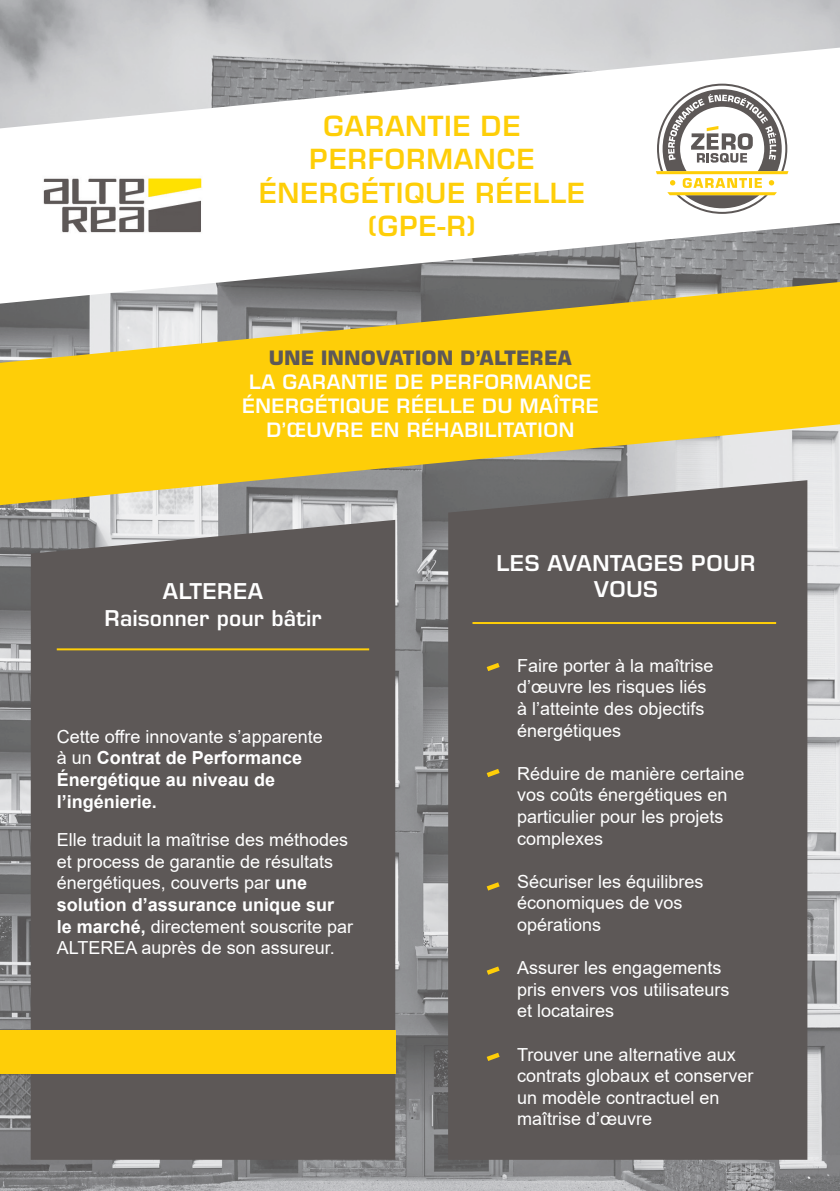
<style>
.page{position:relative;width:840px;height:1191px;background:#fff}
.page>*{position:absolute;margin:0;border:0;box-sizing:border-box;transform-origin:0 0}
.t1{font:600 28px "Eurostile LT Pro";color:#fece08}
.TITRE{font:600 22px/26.4px "Eurostile LT Pro";color:#fff;text-align:center}
.TITRE-2{font:600 20px/24px "Eurostile LT Pro";color:#fff;text-align:center}
.TITRE-3{font:700 20px "Eurostile LT Pro";color:#5d5857}
.Style_de_paragraphe{font:18px/21.6px "Arial";color:#fff}
.Texte_de_la_page{font:18px/21.6px "Arial";color:#fff}
.Texte_de_la_page-2{font:700 18px/21.6px "Arial";color:#fff}
.s1{font-weight:400}
.s2{font-weight:700}
</style>
<div class="page">
<img style="left:0;top:0;width:839px;height:1191px">
<svg style="left:0;top:304px;width:839px;height:201px;background:#e6c333"></svg>
<div style="left:31px;top:520px;width:364px;height:639px;background:#5d5857"></div>
<div style="left:448px;top:480px;width:359px;height:679px;background:#5d5857"></div>
<svg style="left:0;top:48px;width:839px;height:256px"></svg>
<hr style="left:472px;top:622px;width:303px;height:2px;background:#fece08">
<svg style="left:486px;top:663px;width:13px;height:8px"></svg>
<svg style="left:486px;top:769px;width:13px;height:8px"></svg>
<svg style="left:486px;top:882px;width:13px;height:8px"></svg>
<svg style="left:486px;top:966px;width:13px;height:8px"></svg>
<svg style="left:486px;top:1052px;width:13px;height:9px"></svg>
<hr style="left:57px;top:648px;width:312px;height:2px;background:#fece08">
<img style="left:40px;top:173px;width:165px;height:64px">
<div style="left:0;top:1030px;width:395px;height:44px;background:#fece08"></div>
<svg style="left:655px;top:84px;width:133px;height:130px"></svg>
<p class="t1" style="left:323px;top:109px;width:199px">GARANTIE DE</p>
<p class="t1" style="left:309px;top:142px;width:227px">PERFORMANCE</p>
<p class="t1" style="left:258px;top:176px;width:328px">ÉNERGÉTIQUE RÉELLE</p>
<p class="t1" style="left:367px;top:209px;width:109px">(GPE-R)</p>
<p class="TITRE-3" style="left:268px;top:345px;width:304px">UNE INNOVATION D’ALTEREA</p>
<p class="TITRE-2" style="left:242px;top:369px;width:358px">LA GARANTIE DE PERFORMANCE<br>ÉNERGÉTIQUE RÉELLE DU MAÎTRE<br>D’ŒUVRE EN RÉHABILITATION</p>
<p class="TITRE" style="left:162px;top:578px;width:102px">ALTEREA</p>
<p class="TITRE" style="left:104px;top:604px;width:219px">Raisonner pour bâtir</p>
<p class="Texte_de_la_page-2" style="left:57px;top:726px;width:267px"><span class="s1">Cette offre innovante s’apparente à un</span> Contrat de Performance<br>Énergétique au niveau de l’ingénierie.</p>
<p class="Texte_de_la_page" style="left:57px;top:829px;width:298px">Elle traduit la maîtrise des méthodes et process de garantie de résultats énergétiques, couverts par <span class="s2">une solution d’assurance unique sur le marché,</span> directement souscrite par ALTEREA auprès de son assureur.</p>
<p class="TITRE" style="left:496px;top:549px;width:261px">LES AVANTAGES POUR<br>VOUS</p>
<p class="Style_de_paragraphe" style="left:517px;top:654px;width:198px">Faire porter à la maîtrise d’œuvre les risques liés à l’atteinte des objectifs énergétiques</p>
<p class="Style_de_paragraphe" style="left:517px;top:762px;width:229px">Réduire de manière certaine vos coûts énergétiques en particulier pour les projets complexes</p>
<p class="Style_de_paragraphe" style="left:517px;top:870px;width:188px">Sécuriser les équilibres économiques de vos opérations</p>
<p class="Style_de_paragraphe" style="left:517px;top:957px;width:214px">Assurer les engagements pris envers vos utilisateurs et locataires</p>
<p class="Style_de_paragraphe" style="left:517px;top:1043px;width:238px">Trouver une alternative aux contrats globaux et conserver un modèle contractuel en maîtrise d’œuvre</p>
</div>
